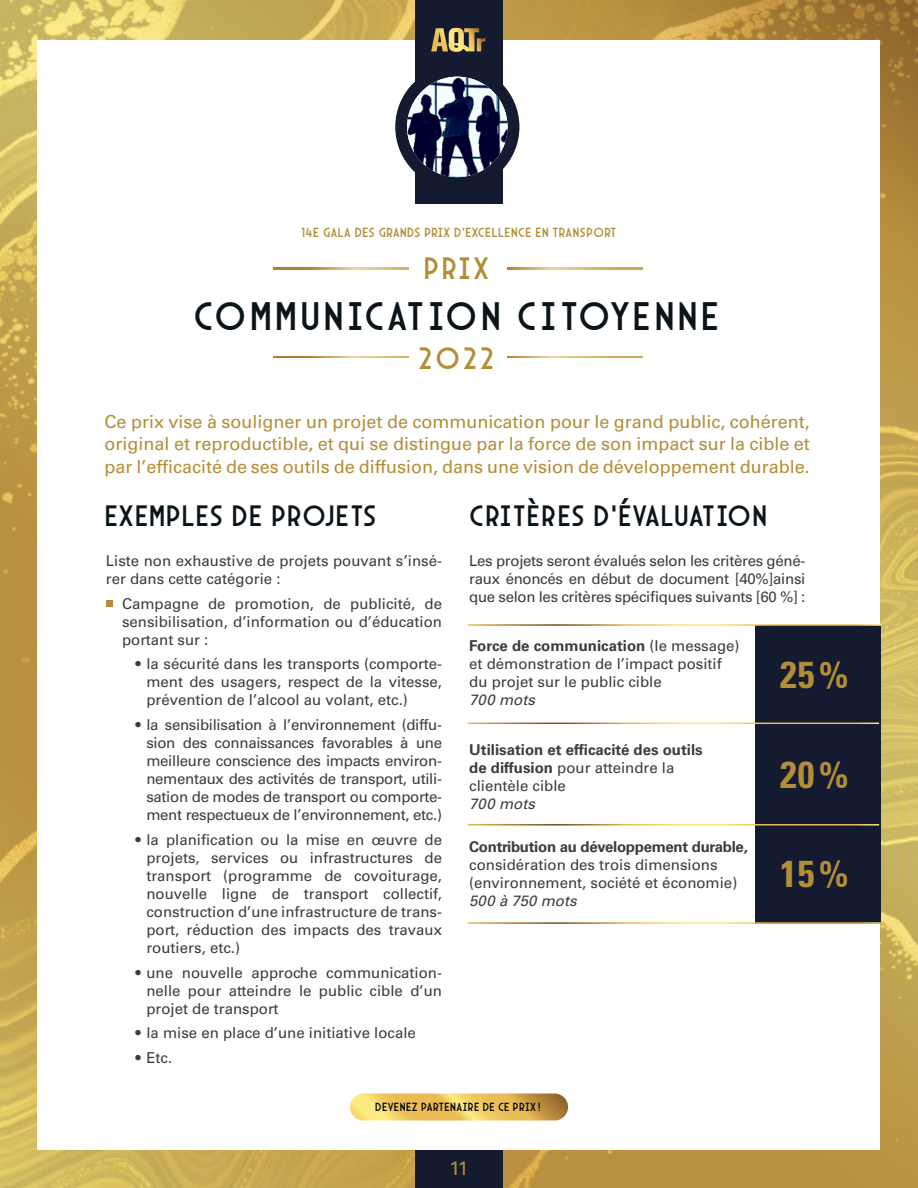
<style>
.page{position:relative;width:918px;height:1188px;background:#fff}
.page>*{position:absolute;margin:0;border:0;box-sizing:border-box;transform-origin:0 0}
.t1{font:40.5px "Arcane Nine";letter-spacing:.085em;color:#0b1419}
.t2{font:700 condensed 37.5px "Univers LT Std";color:#b38e37}
.t3{font:31.5px "Arcane Nine";letter-spacing:.09em;color:#b38e37}
.t4{font:30px "Arcane Nine";letter-spacing:.03em;color:#0b1419}
.t5{font:19.5px "Univers LT Std";color:#b38e37}
.t6{font:18px/22.5px "Univers LT Std";color:#b38e37;text-align:justify}
.t7{font:15px/18px "Univers LT Std";color:#3c3c3b;text-align:justify}
.t8{font:700 15px/18px "Univers LT Std";color:#3c3c3b}
.t9{font:700 15px "Univers LT Std";letter-spacing:-.02em;color:#3c3c3b}
.t10{font:italic 15px "Univers LT Std";color:#3c3c3b}
.t11{font:13.5px "Arcane Nine";letter-spacing:.035em;color:#b38e37}
.t12{font:12px "Arcane Nine";letter-spacing:.035em;color:#000406}
.s1{font-weight:700}
.s2{font-weight:400}
</style>
<div class="page">
<img style="left:0;top:0;width:918px;height:1188px">
<div style="left:38px;top:40px;width:842px;height:1110px;background:#fff"></div>
<div style="left:415px;top:1150px;width:88px;height:38px;background:#141a2f"></div>
<svg style="left:106px;top:601px;width:6px;height:6px"></svg>
<svg style="left:350px;top:1094px;width:218px;height:26px;background:#e5be5b"></svg>
<svg style="left:273px;top:268px;width:135px;height:1px"></svg>
<svg style="left:273px;top:356px;width:135px;height:2px"></svg>
<svg style="left:508px;top:268px;width:135px;height:1px"></svg>
<svg style="left:508px;top:356px;width:135px;height:2px"></svg>
<div style="left:415px;top:0;width:88px;height:204px;background:#141a2f"></div>
<svg style="left:431px;top:28px;width:54px;height:24px"></svg>
<div style="left:395px;top:65px;width:124px;height:124px;background:#141a2f;border-radius:50%"></div>
<img style="left:407px;top:77px;width:101px;height:100px;border-radius:50px">
<div style="left:755px;top:625px;width:125px;height:298px;background:#141a2f"></div>
<hr style="left:468px;top:624px;width:413px;height:2px;background:#fff">
<hr style="left:468px;top:723px;width:411px;height:1px;background:#fff">
<hr style="left:468px;top:824px;width:411px;height:2px;background:#fff">
<hr style="left:468px;top:922px;width:413px;height:2px;background:#fff">
<p class="t11" style="left:301px;top:225px;width:317px">14E GALA DES GRANDS PRIX D’EXCELLENCE EN TRANSPORT</p>
<h3 class="t3" style="left:424px;top:250px;width:66px">PRIX</h3>
<h1 class="t1" style="left:193px;top:293px;width:527px">COMMUNICATION CITOYENNE</h1>
<h3 class="t3" style="left:418px;top:340px;width:77px">2022</h3>
<p class="t6" style="left:105px;top:410px;width:707px">Ce prix vise à souligner un projet de communication pour le grand public, cohérent, original et reproductible, et qui se distingue par la force de son impact sur la cible et par l’efficacité de ses outils de diffusion, dans une vision de développement durable.</p>
<h3 class="t4" style="left:105px;top:499px;width:273px">EXEMPLES DE PROJETS</h3>
<h3 class="t4" style="left:469px;top:499px;width:299px">CRITÈRES D’ÉVALUATION</h3>
<p class="t7" style="left:106px;top:552px;width:338px">Liste non exhaustive de projets pouvant s’insé&shy;rer dans cette catégorie :</p>
<p class="t7" style="left:122px;top:594px;width:321px">Campagne de promotion, de publicité, de sensibilisation, d’information ou d’éducation portant sur :</p>
<p class="t7" style="left:146px;top:655px;width:297px;text-indent:-11px">• la sécurité dans les transports (comporte&shy;ment des usagers, respect de la vitesse, prévention de l’alcool au volant, etc.)</p>
<p class="t7" style="left:146px;top:716px;width:297px;text-indent:-11px">• la sensibilisation à l’environnement (diffu&shy;sion des connaissances favorables à une meilleure conscience des impacts environ&shy;nementaux des activités de transport, utili&shy;sation de modes de transport ou comporte&shy;ment respectueux de l’environnement, etc.)</p>
<p class="t7" style="left:146px;top:831px;width:297px;text-indent:-11px">• la planification ou la mise en œuvre de projets, services ou infrastructures de transport (programme de covoiturage, nouvelle ligne de transport collectif, construction d’une infrastructure de trans&shy;port, réduction des impacts des travaux routiers, etc.)</p>
<p class="t7" style="left:146px;top:963px;width:297px;text-indent:-11px">• une nouvelle approche communication&shy;nelle pour atteindre le public cible d’un projet de transport</p>
<p class="t7" style="left:136px;top:1024px;width:282px">• la mise en place d’une initiative locale</p>
<p class="t7" style="left:136px;top:1049px;width:38px">• Etc.</p>
<p class="t7" style="left:469px;top:552px;width:338px">Les projets seront évalués selon les critères géné&shy;raux énoncés en début de document [40%]ainsi que selon les critères spécifiques suivants [60 %] :</p>
<p class="t7" style="left:469px;top:637px;width:272px;text-align:left"><span class="s1">Force de communication</span> (le message) et démonstration de l’impact positif du projet sur le public cible</p>
<p class="t10" style="left:469px;top:691px;width:67px">700 mots</p>
<p class="t8" style="left:469px;top:741px;width:235px">Utilisation et efficacité des outils de diffusion <span class="s2">pour atteindre la clientèle cible</span></p>
<p class="t10" style="left:469px;top:795px;width:67px">700 mots</p>
<p class="t9" style="left:469px;top:838px;width:280px">Contribution au développement durable,</p>
<p class="t7" style="left:469px;top:855px;width:270px">considération des trois dimensions (environnement, société et économie)</p>
<p class="t10" style="left:469px;top:891px;width:109px">500 à 750 mots</p>
<h2 class="t2" style="left:780px;top:652px;width:70px">25%</h2>
<h2 class="t2" style="left:780px;top:751px;width:70px">20%</h2>
<h2 class="t2" style="left:780px;top:851px;width:70px">15%</h2>
<p class="t12" style="left:375px;top:1100px;width:167px">DEVENEZ PARTENAIRE DE CE PRIX !</p>
<h3 class="t5" style="left:449px;top:1156px;width:21px">11</h3>
</div>
